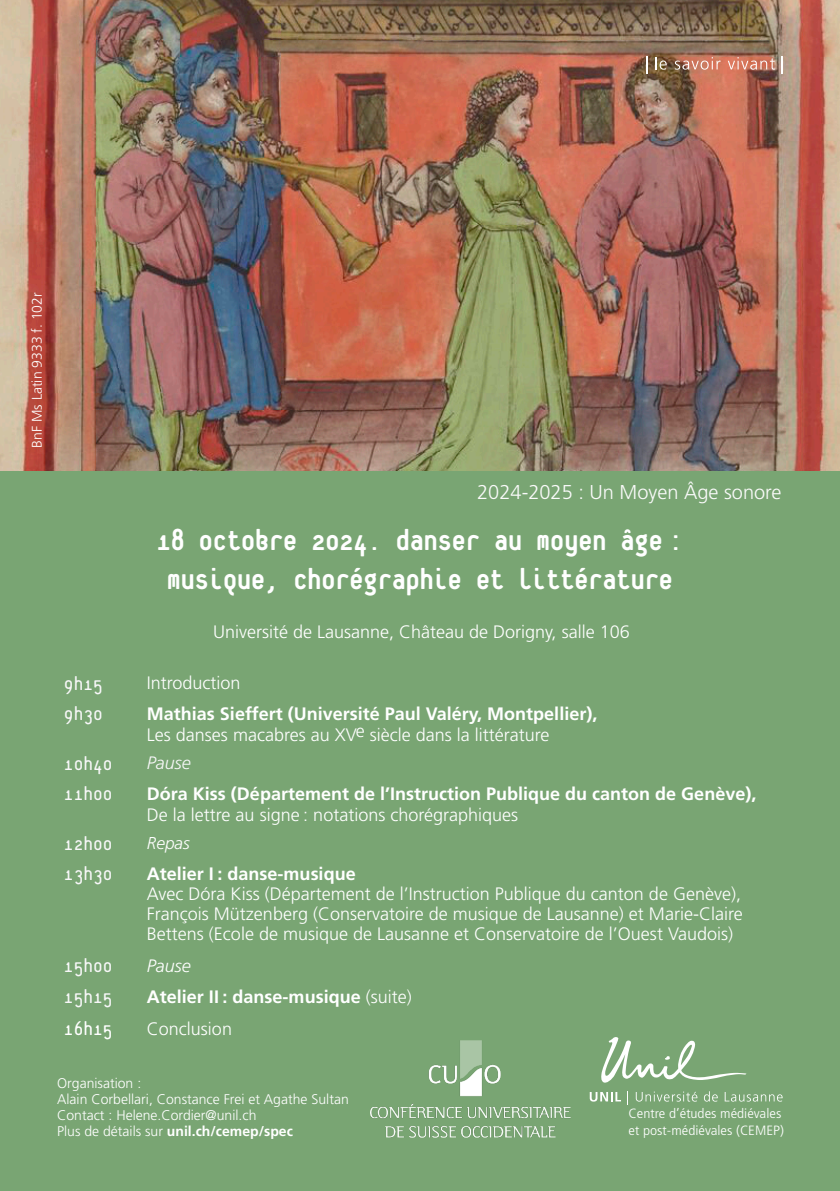
<style>
.page{position:relative;width:840px;height:1191px;background:#79a573}
.page>*{position:absolute;margin:0;border:0;box-sizing:border-box;transform-origin:0 0}
.t1{font:800 32px/38.4px "Platelet OT";color:#fff;text-align:center;scale:.95 1}
.t2{font:21px "Platelet OT";color:#f7f7f8}
.t3{font:21px "Platelet OT";color:#fff}
.t4{font:300 20px "Frutiger LT Std";color:#fafafa}
.t5{font:300 18px/20px "Frutiger LT Std";color:#fff;text-align:justify}
.t6{font:700 18px "Frutiger LT Std";color:#fff}
.t7{font:italic 300 18px "Frutiger LT Std";color:#f7f7f8}
.t8{font:italic 300 18px "Frutiger LT Std";color:#fff}
.t9{font:italic 300 17.2px "Frutiger LT Std";color:#fff}
.t10{font:300 14px/16px "Frutiger LT Std";color:#fff}
.t11{font:300 condensed 13.4px/17px "Frutiger LT Std";color:#fff;scale:1.14 1}
.s1{font-weight:300}
.s2{font-weight:700}
</style>
<div class="page">
<img style="left:371px;top:1040px;width:199px;height:97px">
<svg style="left:601px;top:1037px;width:146px;height:46px"></svg>
<svg style="left:589px;top:1092px;width:32px;height:10px"></svg>
<svg style="left:627px;top:1091px;width:1px;height:14px"></svg>
<svg style="left:635px;top:1091px;width:62px;height:11px"></svg>
<svg style="left:704px;top:1091px;width:13px;height:11px"></svg>
<svg style="left:724px;top:1092px;width:58px;height:10px"></svg>
<img style="left:0;top:0;width:840px;height:470px">
<svg style="left:646px;top:57px;width:1px;height:17px"></svg>
<svg style="left:655px;top:57px;width:11px;height:13px"></svg>
<svg style="left:674px;top:57px;width:46px;height:13px"></svg>
<svg style="left:727px;top:57px;width:47px;height:13px"></svg>
<svg style="left:781px;top:57px;width:1px;height:17px"></svg>
<p class="t10" style="left:30px;top:448px;width:157px;rotate:-90deg">BnF Ms Latin 9333 f. 102r</p>
<p class="t4" style="left:477px;top:484px;width:306px">2024-2025 : Un Moyen Âge sonore</p>
<h1 class="t1" style="left:157px;top:524px;width:555px">18 octobre 2024. danser au moyen âge : musique, chorégraphie et littérature</h1>
<p class="t5" style="left:213px;top:623px;width:418px">Université de Lausanne, Château de Dorigny, salle 106</p>
<p class="t2" style="left:64px;top:674px;width:40px">9h15</p>
<p class="t5" style="left:147px;top:675px;width:95px">Introduction</p>
<p class="t2" style="left:64px;top:705px;width:40px">9h30</p>
<p class="t6" style="left:147px;top:706px;width:452px">Mathias Sieffert (Université Paul Valéry, Montpellier),</p>
<p class="t5" style="left:147px;top:726px;width:404px">Les danses macabres au XVe siècle dans la littérature</p>
<p class="t2" style="left:64px;top:754px;width:50px">10h40</p>
<p class="t7" style="left:147px;top:756px;width:46px">Pause</p>
<p class="t2" style="left:64px;top:784px;width:50px">11h00</p>
<p class="t6" style="left:147px;top:786px;width:611px">Dóra Kiss (Département de l’Instruction Publique du canton de Genève),</p>
<p class="t5" style="left:147px;top:806px;width:373px">De la lettre au signe : notations chorégraphiques</p>
<p class="t2" style="left:64px;top:835px;width:50px">12h00</p>
<p class="t9" style="left:147px;top:836px;width:44px">Repas</p>
<p class="t2" style="left:64px;top:865px;width:50px">13h30</p>
<p class="t6" style="left:147px;top:866px;width:210px">Atelier I : danse-musique</p>
<p class="t5" style="left:147px;top:885px;width:597px">Avec Dóra Kiss (Département de l’Instruction Publique du canton de Genève), François Mützenberg (Conservatoire de musique de Lausanne) et Marie-Claire Bettens (Ecole de musique de Lausanne et Conservatoire de l’Ouest Vaudois)</p>
<p class="t2" style="left:64px;top:957px;width:50px">15h00</p>
<p class="t8" style="left:147px;top:958px;width:46px">Pause</p>
<p class="t2" style="left:64px;top:988px;width:50px">15h15</p>
<p class="t6" style="left:147px;top:989px;width:266px">Atelier II : danse-musique <span class="s1">(suite)</span></p>
<p class="t3" style="left:64px;top:1020px;width:50px">16h15</p>
<p class="t5" style="left:147px;top:1020px;width:87px">Conclusion</p>
<p class="t10" style="left:57px;top:1076px;width:293px">Organisation :<br>Alain Corbellari, Constance Frei et Agathe Sultan Contact : Helene.Cordier@unil.ch<br>Plus de détails sur <span class="s2">unil.ch/cemep/spec</span></p>
<p class="t11" style="left:628px;top:1106px;width:138px">Centre d’études médiévales et post-médiévales (CEMEP)</p>
</div>
